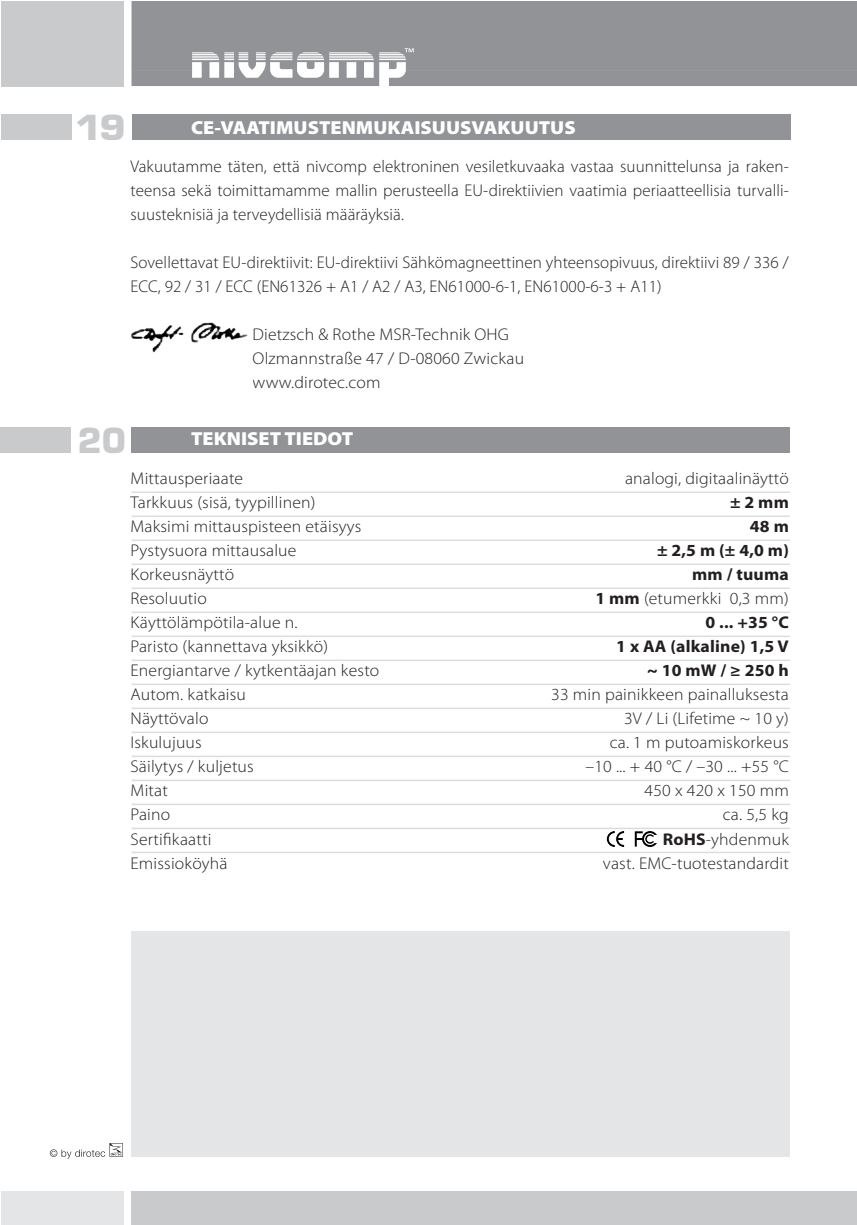
<style>
.page{position:relative;width:857px;height:1225px;background:#fff}
.page>*{position:absolute;margin:0;border:0;box-sizing:border-box;transform-origin:0 0}
.t1{font:900 37.8px "Eurostile T";color:#c9cacc}
.t2{font:900 37.8px "Eurostile T";color:#c9cacc;scale:1.1 1}
.t3{font:900 18.8px "Myriad Pro";color:#fff;scale:1.07 1}
.t4{font:300 17px/24px "Myriad Pro";letter-spacing:.01em;color:#231f20;scale:1.04 1}
.t5{font:300 17px/24px "Myriad Pro";letter-spacing:.01em;color:#231f20;text-align:justify}
.t6{font:700 17px "Myriad Pro";letter-spacing:.01em;color:#231f20;scale:1.04 1}
.s1{font-weight:700}
</style>
<div class="page">
<div style="left:131px;top:428px;width:658px;height:25px;background:#919396"></div>
<div style="left:0;top:428px;width:71px;height:25px;background:#c9cacc"></div>
<div style="left:131px;top:931px;width:658px;height:225px;background:#e4e5e7"></div>
<svg style="left:50px;top:1143px;width:73px;height:15px"></svg>
<hr style="left:131px;top:491px;width:658px;height:2px;background:#dcdddf">
<hr style="left:131px;top:515px;width:658px;height:2px;background:#dcdddf">
<hr style="left:131px;top:539px;width:658px;height:2px;background:#dcdddf">
<hr style="left:131px;top:563px;width:658px;height:2px;background:#dcdddf">
<hr style="left:131px;top:587px;width:658px;height:2px;background:#dcdddf">
<hr style="left:131px;top:611px;width:658px;height:2px;background:#dcdddf">
<hr style="left:131px;top:635px;width:658px;height:2px;background:#dcdddf">
<hr style="left:131px;top:659px;width:658px;height:2px;background:#dcdddf">
<hr style="left:131px;top:683px;width:658px;height:2px;background:#dcdddf">
<hr style="left:131px;top:707px;width:658px;height:2px;background:#dcdddf">
<hr style="left:131px;top:731px;width:658px;height:2px;background:#dcdddf">
<hr style="left:131px;top:755px;width:658px;height:2px;background:#dcdddf">
<hr style="left:131px;top:779px;width:658px;height:2px;background:#dcdddf">
<hr style="left:131px;top:803px;width:658px;height:2px;background:#dcdddf">
<hr style="left:131px;top:827px;width:658px;height:2px;background:#dcdddf">
<hr style="left:131px;top:851px;width:658px;height:2px;background:#dcdddf">
<div style="left:132px;top:114px;width:658px;height:26px;background:#919396"></div>
<div style="left:1px;top:114px;width:70px;height:26px;background:#c9cacc"></div>
<svg style="left:131px;top:70px;width:725px;height:16px;background:#9c9ea1"></svg>
<div style="left:131px;top:1px;width:725px;height:69px;background:#919396"></div>
<div style="left:1px;top:1px;width:122px;height:85px;background:#c9cacc"></div>
<div style="left:1px;top:1192px;width:122px;height:33px;background:#e4e5e7"></div>
<div style="left:131px;top:1192px;width:725px;height:33px;background:#c9cacc"></div>
<img style="left:131px;top:325px;width:53px;height:28px">
<img style="left:191px;top:322px;width:57px;height:21px">
<svg style="left:606px;top:831px;width:17px;height:16px"></svg>
<svg style="left:634px;top:831px;width:22px;height:16px"></svg>
<h1 class="t2" style="left:75px;top:105px;width:48px">19</h1>
<p class="t3" style="left:191px;top:115px;width:361px">CE-VAATIMUSTENMUKAISUUSVAKUUTUS</p>
<p class="t5" style="left:130px;top:154px;width:659px">Vakuutamme täten, että nivcomp elektroninen vesiletkuvaaka vastaa suunnittelunsa ja raken&shy;teensa sekä toimittamamme mallin perusteella EU-direktiivien vaatimia periaatteellisia turvalli&shy;suusteknisiä ja terveydellisiä määräyksiä.</p>
<p class="t5" style="left:130px;top:250px;width:659px">Sovellettavat EU-direktiivit: EU-direktiivi Sähkömagneettinen yhteensopivuus, direktiivi 89 / 336 /<br>ECC, 92 / 31 / ECC (EN61326 + A1 / A2 / A3, EN61000-6-1, EN61000-6-3 + A11)</p>
<p class="t4" style="left:252px;top:322px;width:262px">Dietzsch &amp; Rothe MSR-Technik OHG<br>Olzmannstraße 47 / D-08060 Zwickau www.dirotec.com</p>
<h1 class="t1" style="left:77px;top:418px;width:50px">20</h1>
<p class="t3" style="left:191px;top:426px;width:153px">TEKNISET TIEDOT</p>
<p class="t4" style="left:130px;top:466px;width:110px">Mittausperiaate</p>
<p class="t4" style="left:624px;top:466px;width:159px">analogi, digitaalinäyttö</p>
<p class="t4" style="left:130px;top:490px;width:179px">Tarkkuus (sisä, tyypillinen)</p>
<p class="t6" style="left:729px;top:491px;width:58px">± 2 mm</p>
<p class="t4" style="left:130px;top:514px;width:223px">Maksimi mittauspisteen etäisyys</p>
<p class="t6" style="left:749px;top:515px;width:39px">48 m</p>
<p class="t4" style="left:130px;top:538px;width:161px">Pystysuora mittausalue</p>
<p class="t6" style="left:656px;top:539px;width:128px">± 2,5 m (± 4,0 m)</p>
<p class="t4" style="left:130px;top:562px;width:101px">Korkeusnäyttö</p>
<p class="t6" style="left:691px;top:563px;width:94px">mm / tuuma</p>
<p class="t4" style="left:130px;top:586px;width:75px">Resoluutio</p>
<p class="t4" style="left:595px;top:586px;width:187px"><span class="s1">1 mm</span> (etumerkki 0,3 mm)</p>
<p class="t4" style="left:130px;top:610px;width:162px">Käyttölämpötila-alue n.</p>
<p class="t6" style="left:705px;top:611px;width:82px">0 ... +35 °C</p>
<p class="t4" style="left:130px;top:634px;width:191px">Paristo (kannettava yksikkö)</p>
<p class="t6" style="left:616px;top:635px;width:167px">1 x AA (alkaline) 1,5 V</p>
<p class="t4" style="left:130px;top:658px;width:240px">Energiantarve / kytkentäajan kesto</p>
<p class="t6" style="left:647px;top:659px;width:138px">~ 10 mW / ≥ 250 h</p>
<p class="t4" style="left:130px;top:682px;width:112px">Autom. katkaisu</p>
<p class="t4" style="left:551px;top:682px;width:230px">33 min painikkeen painalluksesta</p>
<p class="t4" style="left:130px;top:706px;width:76px">Näyttövalo</p>
<p class="t4" style="left:623px;top:706px;width:160px">3V / Li (Lifetime ~ 10 y)</p>
<p class="t4" style="left:130px;top:730px;width:70px">Iskulujuus</p>
<p class="t4" style="left:609px;top:730px;width:174px">ca. 1 m putoamiskorkeus</p>
<p class="t4" style="left:130px;top:754px;width:120px">Säilytys / kuljetus</p>
<p class="t4" style="left:585px;top:754px;width:197px">–10 ... + 40 °C / –30 ... +55 °C</p>
<p class="t4" style="left:130px;top:778px;width:37px">Mitat</p>
<p class="t4" style="left:644px;top:778px;width:140px">450 x 420 x 150 mm</p>
<p class="t4" style="left:130px;top:802px;width:40px">Paino</p>
<p class="t4" style="left:722px;top:802px;width:65px">ca. 5,5 kg</p>
<p class="t4" style="left:130px;top:826px;width:79px">Sertifikaatti</p>
<p class="t4" style="left:662px;top:826px;width:123px"><span class="s1">RoHS</span>-yhdenmuk</p>
<p class="t4" style="left:130px;top:850px;width:95px">Emissioköyhä</p>
<p class="t4" style="left:602px;top:850px;width:180px">vast. EMC-tuotestandardit</p>
</div>
